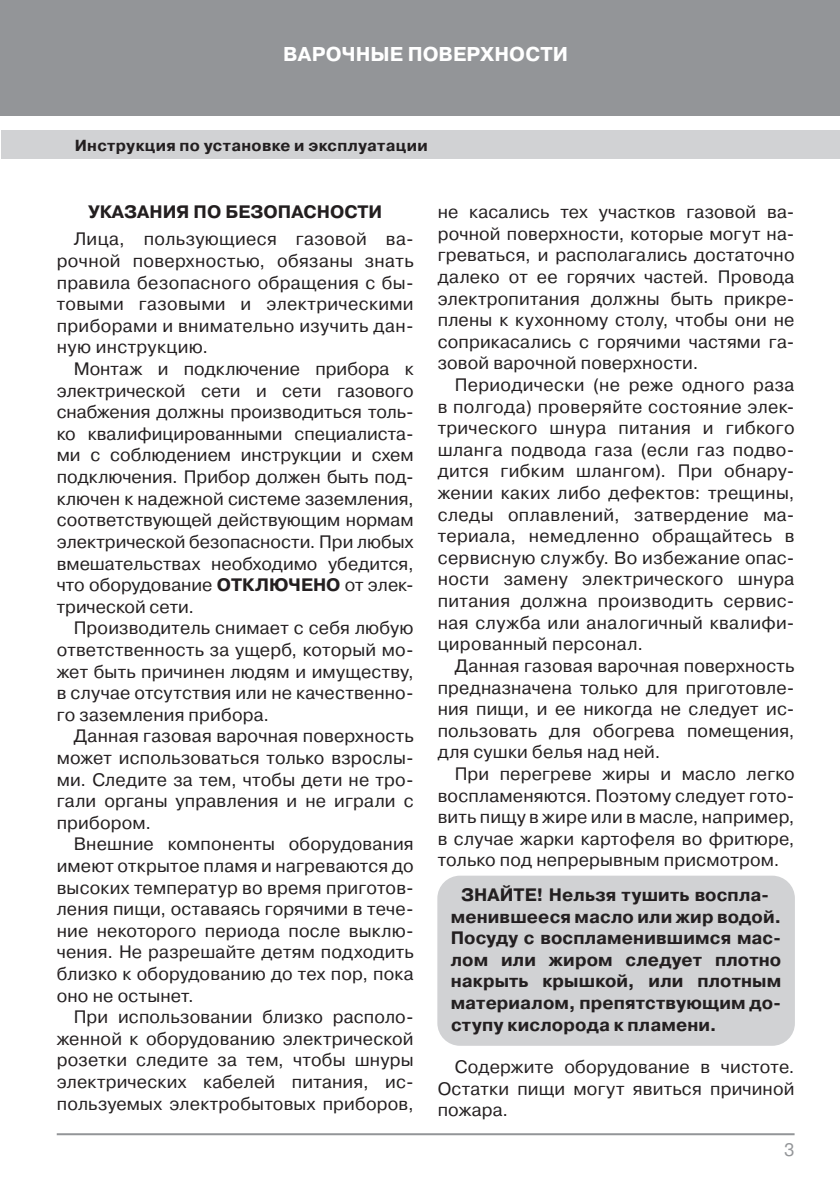
<style>
.page{position:relative;width:840px;height:1191px;background:#fff}
.page>*{position:absolute;margin:0;border:0;box-sizing:border-box;transform-origin:0 0}
.t1{font:700 20px "Pragmatica C";letter-spacing:.005em;color:#fff}
.Based_text{font:18px/21.6px "Pragmatica C";letter-spacing:.01em;color:#231f20;text-align:justify}
.blok_grey{font:700 18px/21.6px "Pragmatica C";letter-spacing:.005em;color:#231f20}
.Podzagolovok{font:700 18px "Pragmatica C";color:#231f20}
.t2{font:18px "Pragmatica C";color:#939598}
.t3{font:700 16px "Pragmatica C";letter-spacing:.02em;color:#231f20}
.s1{font-weight:700}
</style>
<div class="page">
<div style="left:0;top:0;width:839px;height:116px;background:#939598"></div>
<div style="left:1px;top:130px;width:838px;height:29px;background:#d1d2d4"></div>
<hr style="left:57px;top:1133px;width:737px;height:2px;background:#939598">
<div style="left:437px;top:875px;width:357px;height:170px;background:#d1d2d4;border-radius:23px"></div>
<p class="t1" style="left:283px;top:43px;width:286px">ВАРОЧНЫЕ ПОВЕРХНОСТИ</p>
<p class="t3" style="left:75px;top:136px;width:354px">Инструкция по установке и эксплуатации</p>
<p class="Podzagolovok" style="left:88px;top:202px;width:295px">УКАЗАНИЯ ПО БЕЗОПАСНОСТИ</p>
<p class="Based_text" style="left:57px;top:228px;width:358px;text-indent:17px">Лица, пользующиеся газовой ва&shy;рочной поверхностью, обязаны знать правила безопасного обращения с бы&shy;товыми газовыми и электрическими приборами и внимательно изучить дан&shy;ную инструкцию.</p>
<p class="Based_text" style="left:57px;top:358px;width:358px;text-indent:17px">Монтаж и подключение прибора к электрической сети и сети газового снабжения должны производиться толь&shy;ко квалифицированными специалиста&shy;ми с соблюдением инструкции и схем подключения. Прибор должен быть под&shy;ключен к надежной системе заземления, соответствующей действующим нормам электрической безопасности. При любых вмешательствах необходимо убедится, что оборудование <span class="s1">ОТКЛЮЧЕНО</span> от элек&shy;трической сети.</p>
<p class="Based_text" style="left:57px;top:617px;width:358px;text-indent:17px">Производитель снимает с себя любую ответственность за ущерб, который мо&shy;жет быть причинен людям и имуществу, в случае отсутствия или не качественно&shy;го заземления прибора.</p>
<p class="Based_text" style="left:57px;top:725px;width:358px;text-indent:17px">Данная газовая варочная поверхность может использоваться только взрослы&shy;ми. Следите за тем, чтобы дети не тро&shy;гали органы управления и не играли с прибором.</p>
<p class="Based_text" style="left:57px;top:833px;width:358px;text-indent:17px">Внешние компоненты оборудования имеют открытое пламя и нагреваются до высоких температур во время приготов&shy;ления пищи, оставаясь горячими в тече&shy;ние некоторого периода после выклю&shy;чения. Не разрешайте детям подходить близко к оборудованию до тех пор, пока оно не остынет.</p>
<p class="Based_text" style="left:57px;top:1006px;width:358px;text-indent:17px">При использовании близко располо&shy;женной к оборудованию электрической розетки следите за тем, чтобы шнуры электрических кабелей питания, ис&shy;пользуемых электробытовых приборов,</p>
<p class="Based_text" style="left:437px;top:201px;width:358px">не касались тех участков газовой ва&shy;рочной поверхности, которые могут на&shy;греваться, и располагались достаточно далеко от ее горячих частей. Провода электропитания должны быть прикре&shy;плены к кухонному столу, чтобы они не соприкасались с горячими частями га&shy;зовой варочной поверхности.</p>
<p class="Based_text" style="left:437px;top:374px;width:358px;text-indent:17px">Периодически (не реже одного раза в полгода) проверяйте состояние элек&shy;трического шнура питания и гибкого шланга подвода газа (если газ подво&shy;дится гибким шлангом). При обнару&shy;жении каких либо дефектов: трещины, следы оплавлений, затвердение ма&shy;териала, немедленно обращайтесь в сервисную службу. Во избежание опас&shy;ности замену электрического шнура питания должна производить сервис&shy;ная служба или аналогичный квалифи&shy;цированный персонал.</p>
<p class="Based_text" style="left:437px;top:655px;width:358px;text-indent:17px">Данная газовая варочная поверхность предназначена только для приготовле&shy;ния пищи, и ее никогда не следует ис&shy;пользовать для обогрева помещения, для сушки белья над ней.</p>
<p class="Based_text" style="left:437px;top:763px;width:358px;text-indent:17px">При перегреве жиры и масло легко воспламеняются. Поэтому следует гото&shy;вить пищу в жире или в масле, например, в случае жарки картофеля во фритюре, только под непрерывным присмотром.</p>
<p class="blok_grey" style="left:450px;top:884px;width:332px;text-indent:10px">ЗНАЙТЕ! Нельзя тушить воспла&shy;менившееся масло или жир водой.<br>Посуду с воспламенившимся мас&shy;лом или жиром следует плотно накрыть крышкой, или плотным материалом, препятствующим до&shy;ступу кислорода к пламени.</p>
<p class="Based_text" style="left:437px;top:1056px;width:358px;text-indent:17px">Содержите оборудование в чистоте.<br>Остатки пищи могут явиться причиной пожара.</p>
<p class="t2" style="left:783px;top:1139px;width:12px">3</p>
</div>
